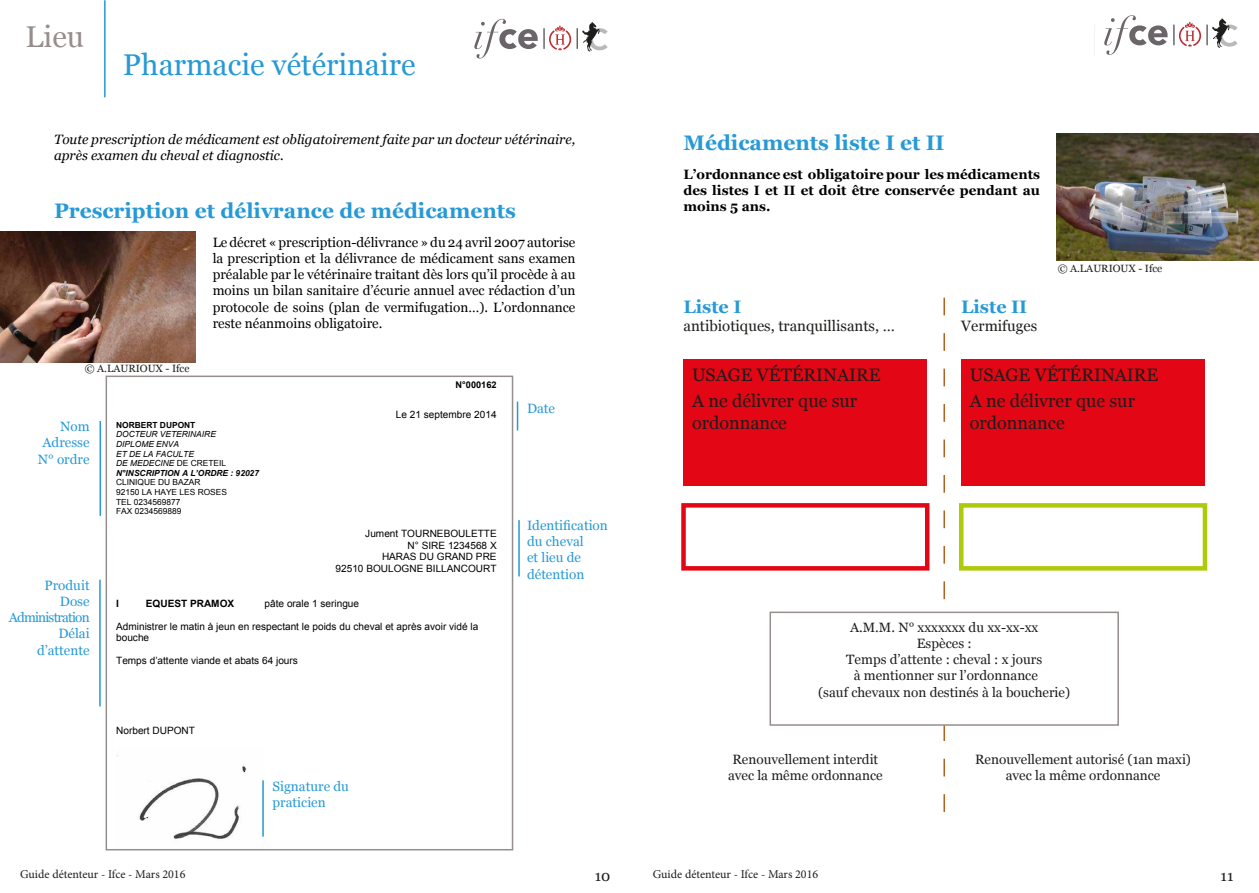
<style>
.page{position:relative;width:1259px;height:893px;background:#fff}
.page>*{position:absolute;margin:0;border:0;box-sizing:border-box;transform-origin:0 0}
.t1{font:30px "Georgia";color:#2699d6}
.t2{font:30px "Georgia";color:#968e8c}
.t3{font:700 21px "Georgia";color:#2699d6}
.t4{font:18px/25.8px "Georgia";color:#1d1d1b}
.t5{font:700 18px "Georgia";color:#2699d6}
.t6{font:15px "Georgia";color:#1d1d1b}
.t7{font:13.5px/16.2px "Georgia";color:#000;text-align:justify}
.t8{font:13.5px/16.2px "Georgia";color:#1d1d1b;text-align:center}
.t9{font:13.5px/16.2px "Georgia";color:#2699d6;text-align:right}
.t10{font:italic 13.5px/16.2px "Georgia";color:#000}
.t11{font:700 13.5px/16.2px "Georgia";color:#000;text-align:justify}
.t12{font:12px "Minion Pro";color:#1d1d1b}
.t13{font:10.5px "Georgia";color:#1d1d1b}
.t14{font:10.05px/11.6px "Arial";color:#000;text-align:right}
.t15{font:700 10.05px "Arial";color:#000}
.t16{font:700 9.15px "Arial";color:#000}
.t17{font:italic 8.4px/9.6px "Arial";color:#000}
.t18{font:8.4px/9.6px "Arial";color:#000}
.t19{font:700 8.4px "Arial";color:#000}
.s1{font-style:normal}
.s2{font-weight:700}
</style>
<div class="page">
<hr style="left:465px;top:28px;width:1px;height:32px;background:#1d1d1b">
<svg style="left:474px;top:19px;width:64px;height:40px"></svg>
<svg style="left:577px;top:22px;width:31px;height:29px"></svg>
<svg style="left:544px;top:25px;width:27px;height:26px"></svg>
<hr style="left:1095px;top:25px;width:1px;height:31px;background:#1d1d1b">
<svg style="left:1104px;top:15px;width:63px;height:40px"></svg>
<svg style="left:1173px;top:18px;width:64px;height:30px"></svg>
<svg style="left:943px;top:298px;width:2px;height:514px"></svg>
<hr style="left:104px;top:0;width:2px;height:97px;background:#2699d6">
<img style="left:1057px;top:134px;width:202px;height:127px">
<img style="left:117px;top:755px;width:129px;height:84px">
<div style="left:106px;top:376px;width:407px;height:474px;border:2px solid #968e8c"></div>
<hr style="left:99px;top:421px;width:2px;height:95px;background:#2699d6">
<svg style="left:517px;top:402px;width:1px;height:29px"></svg>
<hr style="left:518px;top:520px;width:2px;height:56px;background:#2699d6">
<hr style="left:262px;top:780px;width:2px;height:57px;background:#2699d6">
<hr style="left:99px;top:580px;width:2px;height:126px;background:#2699d6">
<div style="left:683px;top:359px;width:244px;height:127px;background:#e30614"></div>
<div style="left:961px;top:359px;width:244px;height:127px;background:#e30614"></div>
<div style="left:681px;top:503px;width:248px;height:68px;border:4px solid #e30614"></div>
<div style="left:959px;top:503px;width:248px;height:68px;border:4px solid #afca0b"></div>
<div style="left:770px;top:612px;width:348px;height:113px;background:#fff"></div>
<div style="left:769px;top:612px;width:350px;height:114px;border:2px solid #968e8c"></div>
<img style="left:0;top:232px;width:196px;height:130px">
<h1 class="t2" style="left:26px;top:19px;width:60px">Lieu</h1>
<h1 class="t1" style="left:123px;top:47px;width:294px">Pharmacie vétérinaire</h1>
<p class="t10" style="left:54px;top:132px;width:523px">Toute prescription de médicament est obligatoirement faite par un docteur vétérinaire, après examen du cheval et diagnostic.</p>
<h2 class="t3" style="left:54px;top:197px;width:463px">Prescription et délivrance de médicaments</h2>
<p class="t7" style="left:213px;top:234px;width:364px">Le décret « prescription-délivrance » du 24 avril 2007 autorise la prescription et la délivrance de médicament sans examen préalable par le vétérinaire traitant dès lors qu’il procède à au moins un bilan sanitaire d’écurie annuel avec rédaction d’un protocole de soins (plan de vermifugation…). L’ordonnance reste néanmoins obligatoire.</p>
<p class="t13" style="left:85px;top:362px;width:106px">© A.LAURIOUX - Ifce</p>
<p class="t9" style="left:38px;top:419px;width:53px">Nom<br>Adresse<br>N° ordre</p>
<p class="t19" style="left:116px;top:419px;width:81px">NORBERT DUPONT</p>
<p class="t17" style="left:116px;top:430px;width:144px">DOCTEUR VETERINAIRE<br>DIPLOME ENVA<br>ET DE LA FACULTE<br>DE MEDECINE <span class="s1">DE CRETEIL<br></span><span class="s2">N°INSCRIPTION A L’ORDRE : 92027</span></p>
<p class="t18" style="left:116px;top:478px;width:112px">CLINIQUE DU BAZAR<br>92150 LA HAYE LES ROSES<br>TEL 0234569877<br>FAX 0234569889</p>
<p class="t16" style="left:455px;top:378px;width:43px">N°000162</p>
<p class="t14" style="left:396px;top:408px;width:102px">Le 21 septembre 2014</p>
<p class="t14" style="left:335px;top:528px;width:163px">Jument TOURNEBOULETTE<br>N° SIRE 1234568 X<br>HARAS DU GRAND PRE<br>92510 BOULOGNE BILLANCOURT</p>
<p class="t9" style="left:9px;top:577px;width:82px">Produit<br>Dose<br>Administration<br>Délai d’attente</p>
<p class="t15" style="left:116px;top:596px;width:4px">I</p>
<p class="t15" style="left:146px;top:596px;width:90px">EQUEST PRAMOX</p>
<p class="t14" style="left:265px;top:597px;width:96px">pâte orale 1 seringue</p>
<p class="t14" style="left:116px;top:620px;width:364px;text-align:left">Administrer le matin à jeun en respectant le poids du cheval et après avoir vidé la bouche</p>
<p class="t14" style="left:116px;top:655px;width:183px">Temps d’attente viande et abats 64 jours</p>
<p class="t14" style="left:116px;top:724px;width:80px">Norbert DUPONT</p>
<p class="t9" style="left:272px;top:778px;width:78px;text-align:left">Signature du praticien</p>
<p class="t9" style="left:527px;top:400px;width:30px">Date</p>
<p class="t9" style="left:527px;top:518px;width:82px;text-align:left">Identification du cheval<br>et lieu de détention</p>
<h2 class="t3" style="left:683px;top:129px;width:263px">Médicaments liste I et II</h2>
<p class="t11" style="left:683px;top:166px;width:358px">L’ordonnance est obligatoire pour les médicaments des listes I et II et doit être conservée pendant au moins 5 ans.</p>
<h3 class="t5" style="left:683px;top:296px;width:59px">Liste I</h3>
<p class="t6" style="left:683px;top:317px;width:213px">antibiotiques, tranquillisants, …</p>
<h3 class="t5" style="left:961px;top:296px;width:68px">Liste II</h3>
<p class="t6" style="left:961px;top:317px;width:77px">Vermifuges</p>
<p class="t13" style="left:1057px;top:262px;width:106px">© A.LAURIOUX - Ifce</p>
<h3 class="t4" style="left:692px;top:363px;width:190px">USAGE VÉTÉRINAIRE<br>A ne délivrer que sur</h3>
<h3 class="t4" style="left:692px;top:410px;width:96px">ordonnance</h3>
<h3 class="t4" style="left:969px;top:363px;width:190px">USAGE VÉTÉRINAIRE<br>A ne délivrer que sur</h3>
<h3 class="t4" style="left:969px;top:410px;width:96px">ordonnance</h3>
<p class="t8" style="left:818px;top:619px;width:253px">A.M.M. N° xxxxxxx du xx-xx-xx<br>Espèces :<br>Temps d’attente : cheval : x jours<br>à mentionner sur l’ordonnance<br>(sauf chevaux non destinés à la boucherie)</p>
<p class="t8" style="left:728px;top:751px;width:156px">Renouvellement interdit avec la même ordonnance</p>
<p class="t8" style="left:975px;top:751px;width:217px">Renouvellement autorisé (1an maxi) avec la même ordonnance</p>
<p class="t12" style="left:20px;top:866px;width:167px">Guide détenteur - Ifce - Mars 2016</p>
<p class="t6" style="left:595px;top:867px;width:17px">10</p>
<p class="t12" style="left:653px;top:866px;width:167px">Guide détenteur - Ifce - Mars 2016</p>
<p class="t6" style="left:1220px;top:867px;width:14px">11</p>
</div>
